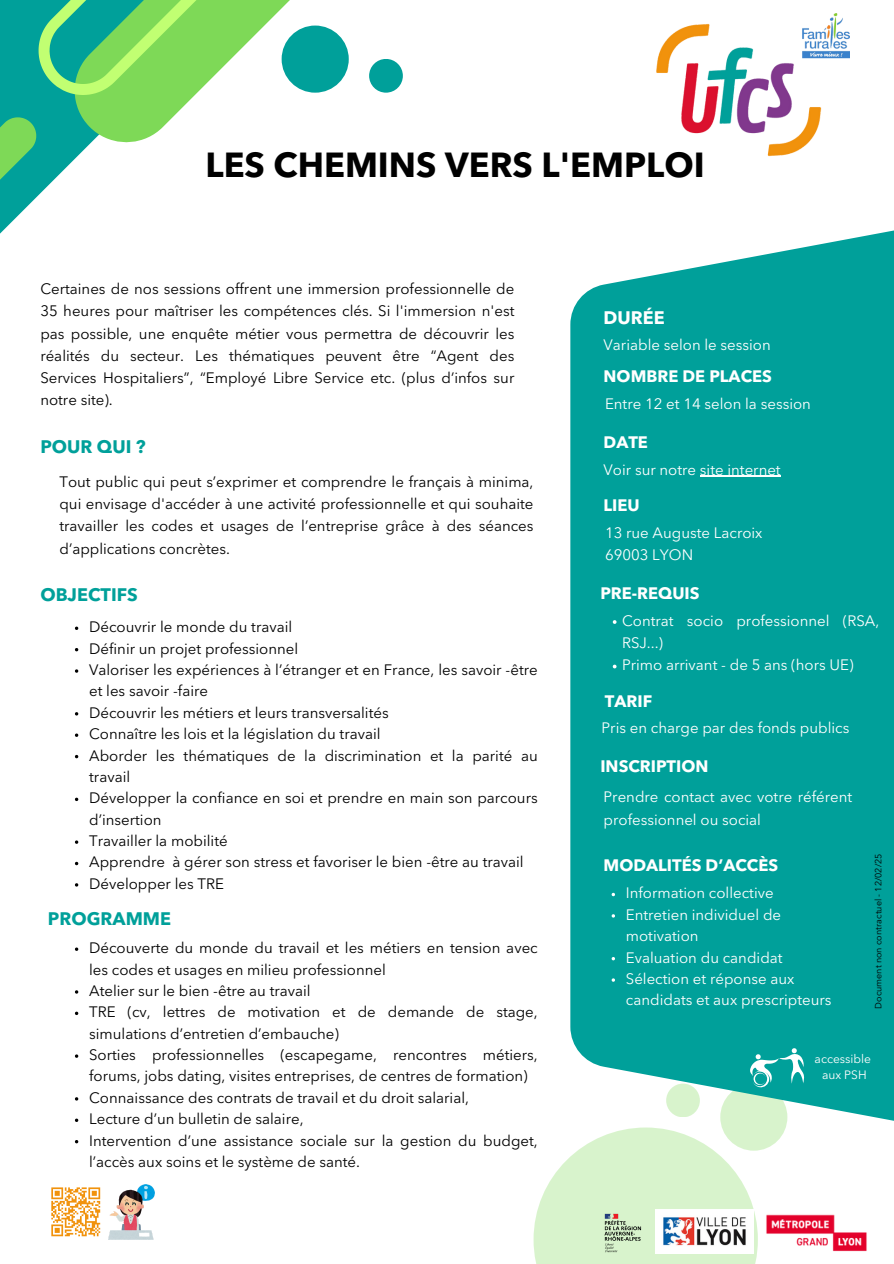
<style>
.page{position:relative;width:894px;height:1264px;background:#fff}
.page>*{position:absolute;margin:0;border:0;box-sizing:border-box;transform-origin:0 0}
.t1{font:700 34.5px "Avenir Next LT Pro";color:#000}
.t2{font:700 18px "Avenir Next LT Pro";color:#00a09a}
.t3{font:700 18px "Avenir Next LT Pro";color:#fff}
.t4{font:700 16.5px "Avenir Next LT Pro";color:#fff}
.t5{font:15px/22.2px "Avenir Next LT Pro";color:#000}
.t6{font:15px/22.2px "Avenir Next LT Pro";color:#fff}
.t7{font:12px/16px "Avenir Next LT Pro";color:#fff;text-align:center}
.t8{font:9px "Avenir Next LT Pro";color:#000}
</style>
<div class="page">
<div style="left:720px;top:1083px;width:67px;height:67px;background:#d8f3cc;border-radius:50%"></div>
<svg style="left:570px;top:230px;width:323px;height:891px;background:#11a6a0"></svg>
<svg style="left:0;top:0;width:314px;height:222px"></svg>
<svg style="left:533px;top:1127px;width:224px;height:136px;fill:#d8f3cc"></svg>
<div style="left:281px;top:26px;width:67px;height:67px;background:#00a09a;border-radius:50%"></div>
<div style="left:666px;top:1083px;width:33px;height:34px;background:#d8f3cc;border-radius:50%"></div>
<div style="left:369px;top:59px;width:34px;height:34px;background:#00a09a;border-radius:50%"></div>
<img style="left:656px;top:14px;width:193px;height:143px">
<img style="left:766px;top:1214px;width:101px;height:38px">
<img style="left:600px;top:1209px;width:45px;height:47px">
<svg style="left:749px;top:1048px;width:54px;height:39px"></svg>
<svg style="left:612px;top:620px;width:4px;height:4px"></svg>
<svg style="left:612px;top:664px;width:4px;height:4px"></svg>
<hr style="left:699px;top:475px;width:81px;height:2px;background:#fff">
<svg style="left:611px;top:892px;width:4px;height:4px"></svg>
<svg style="left:611px;top:914px;width:4px;height:3px"></svg>
<svg style="left:611px;top:957px;width:4px;height:3px"></svg>
<svg style="left:611px;top:978px;width:4px;height:3px"></svg>
<svg style="left:75px;top:626px;width:3px;height:4px"></svg>
<svg style="left:75px;top:733px;width:3px;height:4px"></svg>
<svg style="left:75px;top:797px;width:3px;height:4px"></svg>
<svg style="left:51px;top:1187px;width:50px;height:50px"></svg>
<img style="left:109px;top:1184px;width:46px;height:55px">
<svg style="left:75px;top:1011px;width:3px;height:4px"></svg>
<img style="left:655px;top:1209px;width:98px;height:44px">
<p class="t1" style="left:205px;top:151px;width:500px">LES CHEMINS VERS L'EMPLOI</p>
<p class="t5" style="left:40px;top:279px;width:475px;text-align:justify">Certaines de nos sessions offrent une immersion professionnelle de 35 heures pour maîtriser les compétences clés. Si l'immersion n'est pas possible, une enquête métier vous permettra de découvrir les réalités du secteur. Les thématiques peuvent être “Agent des Services Hospitaliers”, “Employé Libre Service etc. (plus d’infos sur notre site).</p>
<p class="t2" style="left:40px;top:439px;width:107px">POUR QUI ?</p>
<h1 class="t5" style="left:59px;top:472px;width:475px;text-align:justify">Tout public qui peut s’exprimer et comprendre le français à minima, qui envisage d'accéder à une activité professionnelle et qui souhaite travailler les codes et usages de l’entreprise grâce à des séances d’applications concrètes.</h1>
<h2 class="t2" style="left:40px;top:587px;width:99px">OBJECTIFS</h2>
<p class="t5" style="left:89px;top:617px;width:205px">Découvrir le monde du travail</p>
<p class="t5" style="left:89px;top:638px;width:210px">Définir un projet professionnel</p>
<p class="t5" style="left:89px;top:660px;width:450px;line-height:21.3px">Valoriser les expériences à l’étranger et en France, les savoir -être et les savoir -faire</p>
<p class="t5" style="left:89px;top:702px;width:301px">Découvrir les métiers et leurs transversalités</p>
<p class="t5" style="left:89px;top:724px;width:293px">Connaître les lois et la législation du travail</p>
<h4 class="t5" style="left:89px;top:746px;width:450px;line-height:21.3px">Aborder les thématiques de la discrimination et la parité au travail</h4>
<p class="t5" style="left:89px;top:788px;width:450px;line-height:21.3px">Développer la confiance en soi et prendre en main son parcours d’insertion</p>
<h3 class="t5" style="left:89px;top:831px;width:140px">Travailler la mobilité</h3>
<h2 class="t5" style="left:89px;top:852px;width:436px">Apprendre à gérer son stress et favoriser le bien -être au travail</h2>
<h3 class="t5" style="left:89px;top:873px;width:136px">Développer les TRE</h3>
<h2 class="t2" style="left:48px;top:911px;width:124px">PROGRAMME</h2>
<p class="t5" style="left:89px;top:938px;width:450px;line-height:21.3px">Découverte du monde du travail et les métiers en tension avec les codes et usages en milieu professionnel</p>
<p class="t5" style="left:89px;top:980px;width:223px">Atelier sur le bien -être au travail</p>
<p class="t5" style="left:89px;top:1002px;width:450px;line-height:21.3px">TRE (cv, lettres de motivation et de demande de stage, simulations d’entretien d’embauche)</p>
<p class="t5" style="left:89px;top:1045px;width:450px;line-height:21.3px">Sorties professionnelles (escapegame, rencontres métiers, forums, jobs dating, visites entreprises, de centres de formation)</p>
<p class="t5" style="left:89px;top:1087px;width:381px">Connaissance des contrats de travail et du droit salarial,</p>
<h2 class="t5" style="left:89px;top:1109px;width:216px">Lecture d’un bulletin de salaire,</h2>
<p class="t5" style="left:89px;top:1131px;width:450px;line-height:21.3px">Intervention d’une assistance sociale sur la gestion du budget, l’accès aux soins et le système de santé.</p>
<h3 class="t3" style="left:603px;top:310px;width:63px">DURÉE</h3>
<h2 class="t6" style="left:603px;top:335px;width:169px">Variable selon le session</h2>
<p class="t4" style="left:603px;top:370px;width:170px">NOMBRE DE PLACES</p>
<p class="t6" style="left:605px;top:394px;width:207px">Entre 12 et 14 selon la session</p>
<h3 class="t4" style="left:603px;top:435px;width:46px">DATE</h3>
<h2 class="t6" style="left:603px;top:460px;width:179px">Voir sur notre site internet</h2>
<p class="t4" style="left:603px;top:498px;width:38px">LIEU</p>
<p class="t6" style="left:605px;top:523px;width:159px">13 rue Auguste Lacroix<br>69003 LYON</p>
<h2 class="t4" style="left:600px;top:586px;width:101px">PRE-REQUIS</h2>
<h3 class="t6" style="left:622px;top:611px;width:258px">Contrat socio professionnel (RSA,<br>RSJ...)</h3>
<h2 class="t6" style="left:622px;top:655px;width:233px">Primo arrivant - de 5 ans (hors UE)</h2>
<h3 class="t4" style="left:604px;top:694px;width:49px">TARIF</h3>
<p class="t6" style="left:601px;top:718px;width:249px">Pris en charge par des fonds publics</p>
<h2 class="t4" style="left:600px;top:759px;width:110px">INSCRIPTION</h2>
<p class="t6" style="left:603px;top:787px;width:250px">Prendre contact avec votre référent professionnel ou social</p>
<p class="t4" style="left:603px;top:858px;width:176px">MODALITÉS D’ACCÈS</p>
<h2 class="t6" style="left:625px;top:883px;width:149px">Information collective</h2>
<h3 class="t6" style="left:625px;top:905px;width:157px;line-height:21.3px">Entretien individuel de motivation</h3>
<h2 class="t6" style="left:625px;top:947px;width:158px">Evaluation du candidat</h2>
<h3 class="t6" style="left:625px;top:969px;width:207px;line-height:21.3px">Sélection et réponse aux candidats et aux prescripteurs</h3>
<p class="t8" style="left:874px;top:1008px;width:157px;rotate:-90deg">Document non contractuel - 12/02/25</p>
<p class="t7" style="left:814px;top:1051px;width:58px">accessible aux PSH</p>
</div>
